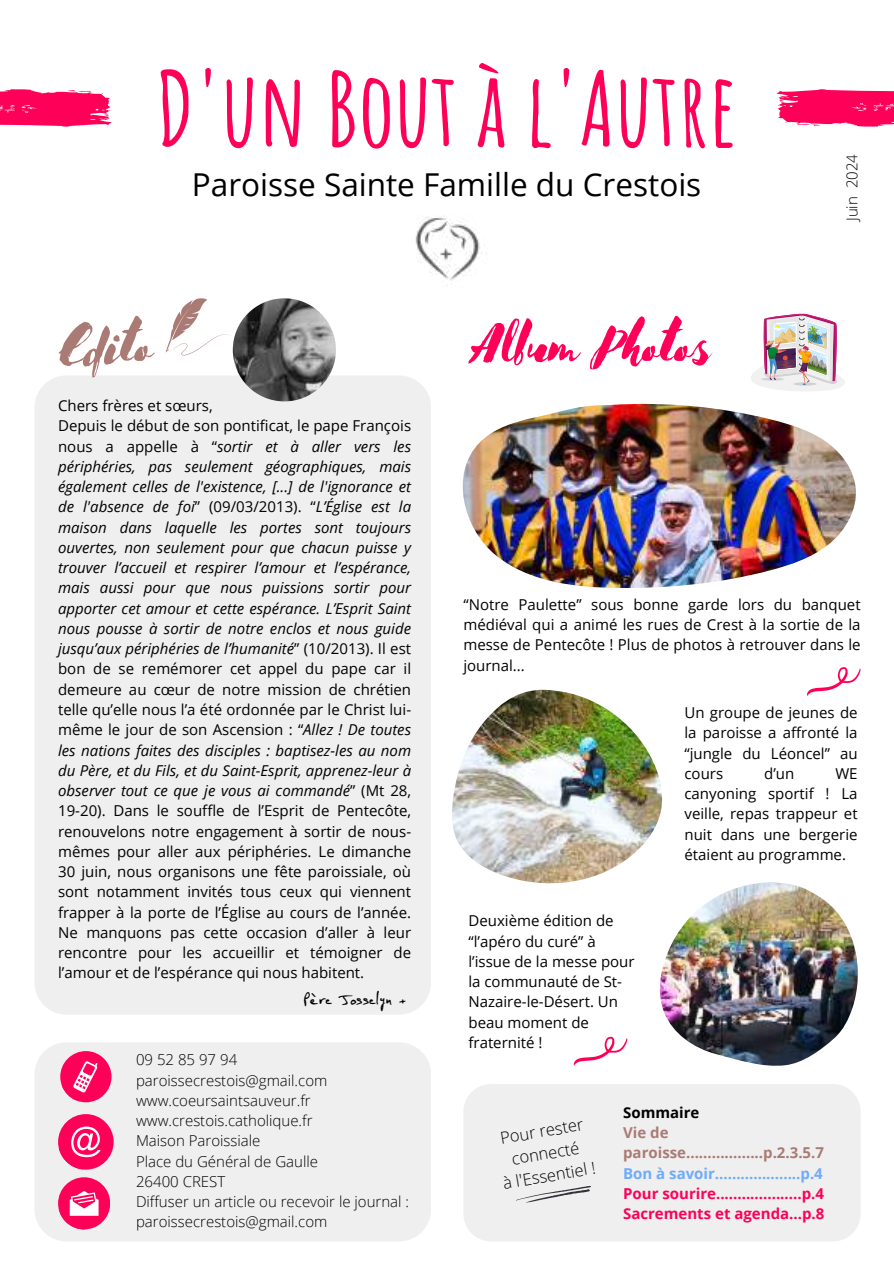
<style>
.page{position:relative;width:894px;height:1264px;background:#fff}
.page>*{position:absolute;margin:0;border:0;box-sizing:border-box;transform-origin:0 0}
.t1{font:700 102px "Amatic SC";color:#ff0059}
.t2{font:60.75px "Advetime";color:#ff0059}
.t3{font:60.75px "Advetime";color:#aa7b74}
.t4{font:31.5px "Open Sans";color:#000}
.t5{font:25.05px "Gaspard";color:#000}
.t6{font:300 16.5px/22.5px "Open Sans";color:#000;text-align:center}
.t7{font:15px/20.2px "Open Sans";color:#000;text-align:justify}
.t8{font:300 15px/20.2px "Open Sans";color:#000}
.t9{font:700 15px/20.2px "Open Sans";color:#ff0059}
.t10{font:700 15px/20.2px "Open Sans";color:#aa7b74}
.t11{font:700 15px "Open Sans";color:#6eabfc}
.t12{font:700 15px "Open Sans";color:#000}
.s1{font-style:italic}
</style>
<div class="page">
<svg style="left:776px;top:90px;width:117px;height:37px;background:#ff2772"></svg>
<svg style="left:0;top:89px;width:111px;height:37px;background:#ff2571"></svg>
<img style="left:415px;top:217px;width:67px;height:64px">
<div style="left:35px;top:375px;width:396px;height:639px;background:#efefef;border-radius:32px"></div>
<img style="left:233px;top:298px;width:103px;height:103px;border-radius:50%">
<div style="left:35px;top:1042px;width:396px;height:199px;background:#efefef;border-radius:32px"></div>
<div style="left:60px;top:1051px;width:51px;height:51px;background:#ff0059;border-radius:50%"></div>
<svg style="left:62px;top:1060px;width:35px;height:40px"></svg>
<div style="left:58px;top:1114px;width:55px;height:55px;background:#ff0059;border-radius:50%"></div>
<svg style="left:59px;top:1126px;width:42px;height:43px"></svg>
<div style="left:58px;top:1177px;width:52px;height:51px;background:#ff0059;border-radius:50%"></div>
<svg style="left:59px;top:1190px;width:39px;height:38px"></svg>
<svg style="left:573px;top:1036px;width:54px;height:29px"></svg>
<div style="left:463px;top:1084px;width:397px;height:157px;background:#efefef;border-radius:27px"></div>
<img style="left:462px;top:404px;width:393px;height:184px">
<img style="left:659px;top:882px;width:198px;height:183px">
<svg style="left:516px;top:1186px;width:75px;height:16px"></svg>
<img style="left:452px;top:689px;width:210px;height:194px">
<svg style="left:165px;top:298px;width:68px;height:57px"></svg>
<img style="left:751px;top:314px;width:93px;height:77px">
<svg style="left:807px;top:667px;width:53px;height:29px"></svg>
<h1 class="t1" style="left:156px;top:43px;width:583px">D'un Bout à l'Autre</h1>
<h3 class="t4" style="left:192px;top:162px;width:511px">Paroisse Sainte Famille du Crestois</h3>
<h2 class="t3" style="left:58px;top:303px;width:94px">Edito</h2>
<h2 class="t2" style="left:469px;top:303px;width:242px">Album Photos</h2>
<p class="t8" style="left:841px;top:221px;width:68px;rotate:-90deg">Juin 2024</p>
<p class="t7" style="left:58px;top:395px;width:354px;text-align:left">Chers frères et sœurs,<br>Depuis le début de son pontificat, le pape François nous a appelle à “<span class="s1">sortir et à aller vers les périphéries, pas seulement géographiques, mais également celles de l'existence, [...] de l'ignorance et de l'absence de foi</span>” (09/03/2013). “<span class="s1">L’Église est la maison dans laquelle les portes sont toujours ouvertes, non seulement pour que chacun puisse y trouver l’accueil et respirer l’amour et l’espérance, mais aussi pour que nous puissions sortir pour apporter cet amour et cette espérance. L’Esprit Saint nous pousse à sortir de notre enclos et nous guide jusqu’aux périphéries de l’humanité</span>” (10/2013). Il est bon de se remémorer cet appel du pape car il demeure au cœur de notre mission de chrétien telle qu’elle nous l’a été ordonnée par le Christ lui&shy;même le jour de son Ascension : “<span class="s1">Allez ! De toutes les nations faites des disciples : baptisez-les au nom du Père, et du Fils, et du Saint-Esprit, apprenez-leur à observer tout ce que je vous ai commandé</span>” (Mt 28, 19-20). Dans le souffle de l’Esprit de Pentecôte, renouvelons notre engagement à sortir de nous&shy;mêmes pour aller aux périphéries. Le dimanche 30 juin, nous organisons une fête paroissiale, où sont notamment invités tous ceux qui viennent frapper à la porte de l’Église au cours de l’année.<br>Ne manquons pas cette occasion d’aller à leur rencontre pour les accueillir et témoigner de l’amour et de l’espérance qui nous habitent.</p>
<h3 class="t5" style="left:302px;top:985px;width:105px">Père Josselyn +</h3>
<p class="t8" style="left:136px;top:1049px;width:274px">09 52 85 97 94 paroissecrestois@gmail.com www.coeursaintsauveur.fr www.crestois.catholique.fr<br>Maison Paroissiale<br>Place du Général de Gaulle<br>26400 CREST<br>Diffuser un article ou recevoir le journal : paroissecrestois@gmail.com</p>
<p class="t7" style="left:463px;top:593px;width:398px">“Notre Paulette” sous bonne garde lors du banquet médiéval qui a animé les rues de Crest à la sortie de la messe de Pentecôte ! Plus de photos à retrouver dans le journal...</p>
<p class="t7" style="left:468px;top:910px;width:168px;text-align:left">Deuxième édition de “l’apéro du curé” à l’issue de la messe pour la communauté de St-<br>Nazaire-le-Désert. Un beau moment de fraternité !</p>
<p class="t7" style="left:684px;top:702px;width:175px">Un groupe de jeunes de la paroisse a affronté la “jungle du Léoncel” au cours</p>
<p class="t7" style="left:764px;top:762px;width:32px">d’un</p>
<p class="t7" style="left:684px;top:762px;width:175px;text-indent:151px">WE canyoning sportif ! La veille, repas trappeur et nuit dans une bergerie étaient au programme.</p>
<p class="t6" style="left:493px;top:1127px;width:95px;rotate:-10deg">Pour rester connecté<br>à l'Essentiel !</p>
<p class="t12" style="left:623px;top:1101px;width:78px">Sommaire</p>
<p class="t10" style="left:623px;top:1121px;width:202px">Vie de paroisse..................p.2.3.5.7</p>
<p class="t11" style="left:623px;top:1162px;width:201px">Bon à savoir....................p.4</p>
<p class="t9" style="left:623px;top:1182px;width:203px">Pour sourire....................p.4<br>Sacrements et agenda...p.8</p>
</div>
